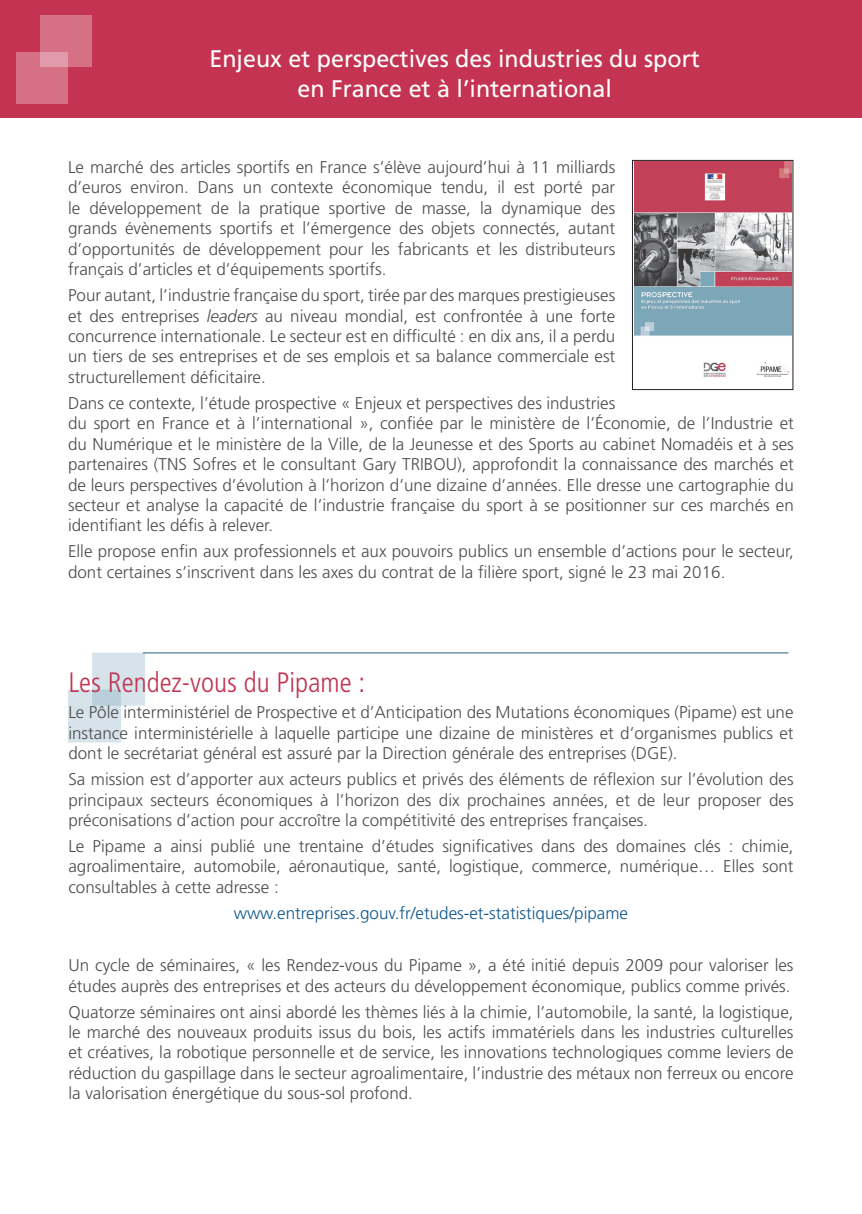
<style>
.page{position:relative;width:862px;height:1214px;background:#fff}
.page>*{position:absolute;margin:0;border:0;box-sizing:border-box;transform-origin:0 0}
.t1{font:300 condensed 28px "Frutiger LT Std";color:#c13451}
.t2{font:24px/30px "Frutiger LT Std";color:#fff;text-align:center}
.t3{font:300 17px/20.4px "Frutiger LT Std";color:#4d4d4f;text-align:justify}
.t4{font:300 17px "Frutiger LT Std";color:#0f578d}
.s1{font-style:italic}
</style>
<div class="page">
<div style="left:0;top:0;width:862px;height:117px;background:#c43452"></div>
<div style="left:41px;top:16px;width:51px;height:51px;background:#d57085"></div>
<svg style="left:17px;top:52px;width:51px;height:51px;background:#d6768a"></svg>
<div style="left:92px;top:652px;width:53px;height:53px;background:#d6e3ea"></div>
<svg style="left:68px;top:689px;width:53px;height:53px;background:#d1dfe7"></svg>
<hr style="left:143px;top:652px;width:645px;height:1px;background:#26617d">
<div style="left:632px;top:160px;width:161px;height:229px;border:1px solid #231f20"></div>
<img style="left:634px;top:161px;width:157px;height:216px">
<p class="t2" style="left:209px;top:44px;width:492px">Enjeux et perspectives des industries du sport en France et à l’international</p>
<p class="t3" style="left:68px;top:157px;width:549px">Le marché des articles sportifs en France s’élève aujourd’hui à 11 milliards d’euros environ. Dans un contexte économique tendu, il est porté par le développement de la pratique sportive de masse, la dynamique des grands évènements sportifs et l’émergence des objets connectés, autant d’opportunités de développement pour les fabricants et les distributeurs français d’articles et d’équipements sportifs.</p>
<p class="t3" style="left:68px;top:285px;width:549px">Pour autant, l’industrie française du sport, tirée par des marques prestigieuses et des entreprises <span class="s1">leaders</span> au niveau mondial, est confrontée à une forte concurrence internationale. Le secteur est en difficulté : en dix ans, il a perdu un tiers de ses entreprises et de ses emplois et sa balance commerciale est structurellement déficitaire.</p>
<p class="t3" style="left:68px;top:393px;width:727px;text-align:left">Dans ce contexte, l’étude prospective « Enjeux et perspectives des industries<br>du sport en France et à l’international », confiée par le ministère de l’Économie, de l’Industrie et du Numérique et le ministère de la Ville, de la Jeunesse et des Sports au cabinet Nomadéis et à ses partenaires (TNS Sofres et le consultant Gary TRIBOU), approfondit la connaissance des marchés et de leurs perspectives d’évolution à l’horizon d’une dizaine d’années. Elle dresse une cartographie du secteur et analyse la capacité de l’industrie française du sport à se positionner sur ces marchés en identifiant les défis à relever.</p>
<p class="t3" style="left:68px;top:541px;width:727px">Elle propose enfin aux professionnels et aux pouvoirs publics un ensemble d’actions pour le secteur, dont certaines s’inscrivent dans les axes du contrat de la filière sport, signé le 23 mai 2016.</p>
<p class="t1" style="left:68px;top:666px;width:298px">Les Rendez-vous du Pipame :</p>
<p class="t3" style="left:68px;top:702px;width:727px">Le Pôle interministériel de Prospective et d’Anticipation des Mutations économiques (Pipame) est une instance interministérielle à laquelle participe une dizaine de ministères et d’organismes publics et dont le secrétariat général est assuré par la Direction générale des entreprises (DGE).</p>
<p class="t3" style="left:68px;top:769px;width:727px">Sa mission est d’apporter aux acteurs publics et privés des éléments de réflexion sur l’évolution des principaux secteurs économiques à l’horizon des dix prochaines années, et de leur proposer des préconisations d’action pour accroître la compétitivité des entreprises françaises.</p>
<p class="t3" style="left:68px;top:836px;width:727px">Le Pipame a ainsi publié une trentaine d’études significatives dans des domaines clés : chimie, agroalimentaire, automobile, aéronautique, santé, logistique, commerce, numérique… Elles sont consultables à cette adresse :</p>
<p class="t4" style="left:234px;top:903px;width:396px">www.entreprises.gouv.fr/etudes-et-statistiques/pipame</p>
<p class="t3" style="left:68px;top:955px;width:726px">Un cycle de séminaires, « les Rendez-vous du Pipame », a été initié depuis 2009 pour valoriser les études auprès des entreprises et des acteurs du développement économique, publics comme privés.</p>
<p class="t3" style="left:68px;top:1001px;width:727px">Quatorze séminaires ont ainsi abordé les thèmes liés à la chimie, l’automobile, la santé, la logistique, le marché des nouveaux produits issus du bois, les actifs immatériels dans les industries culturelles et créatives, la robotique personnelle et de service, les innovations technologiques comme leviers de réduction du gaspillage dans le secteur agroalimentaire, l’industrie des métaux non ferreux ou encore la valorisation énergétique du sous-sol profond.</p>
</div>
